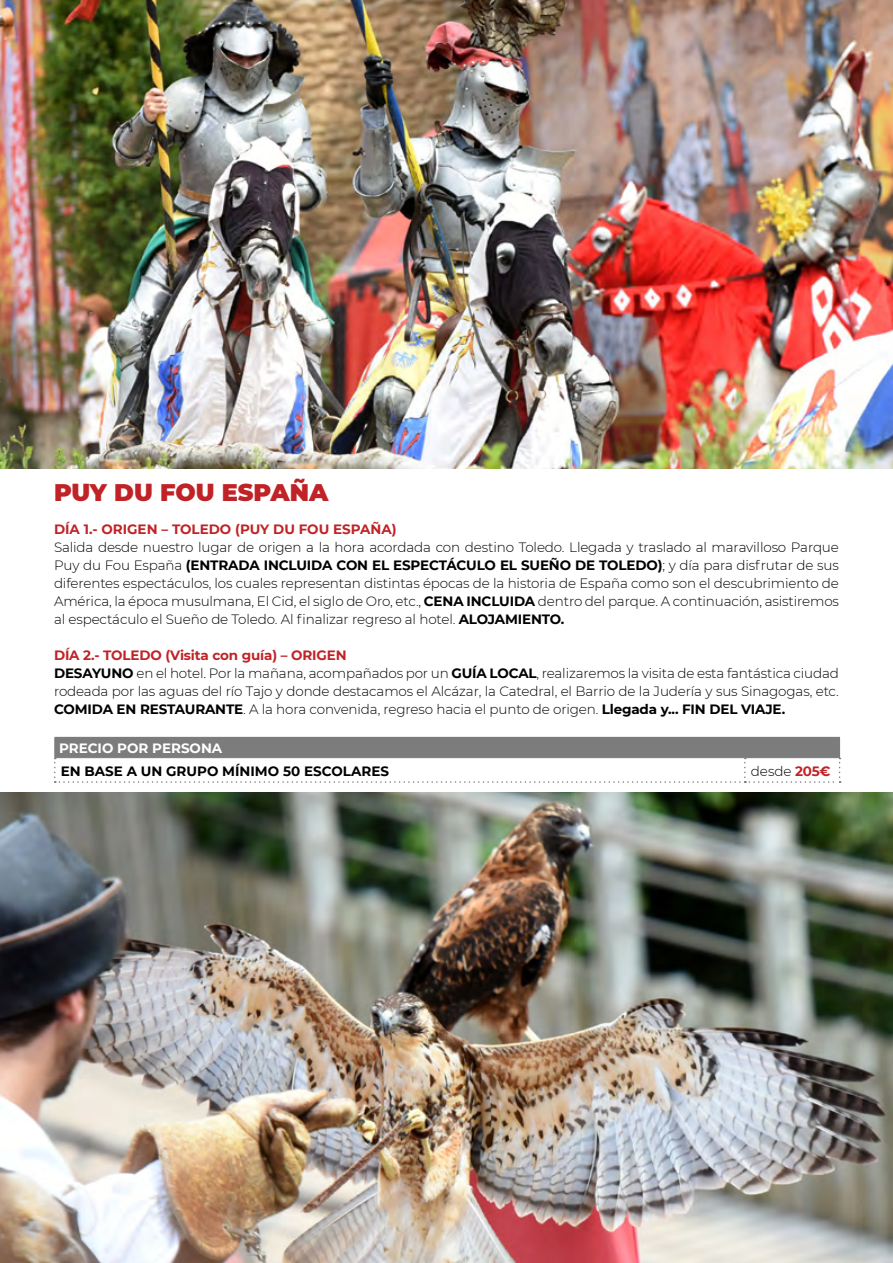
<style>
.page{position:relative;width:893px;height:1263px;background:#fff}
.page>*{position:absolute;margin:0;border:0;box-sizing:border-box;transform-origin:0 0}
.t1{font:900 24px "Montserrat";color:#c02327}
.t2{font:300 13.5px/18px "Montserrat";letter-spacing:-.01em;color:#000;text-align:justify}
.t3{font:700 13.5px "Montserrat";color:#c02327}
.t4{font:700 13.5px "Montserrat";color:#000}
.t5{font:700 13.5px "Montserrat";color:#fff}
.s1{font-weight:700}
.s2{font-weight:700;color:#c02327}
</style>
<div class="page">
<img style="left:0;top:793px;width:893px;height:470px">
<img style="left:0;top:0;width:893px;height:469px">
<svg style="left:54px;top:737px;width:787px;height:46px"></svg>
<hr style="left:745px;top:737px;width:95px;height:1px;background:#7c7c7c">
<hr style="left:55px;top:757px;width:690px;height:1px;background:#7c7c7c">
<hr style="left:745px;top:757px;width:95px;height:1px;background:#7c7c7c">
<h1 class="t1" style="left:54px;top:474px;width:276px">PUY DU FOU ESPAÑA</h1>
<p class="t3" style="left:54px;top:519px;width:344px">DÍA 1.- ORIGEN – TOLEDO (PUY DU FOU ESPAÑA)</p>
<p class="t2" style="left:54px;top:538px;width:786px">Salida desde nuestro lugar de origen a la hora acordada con destino Toledo. Llegada y traslado al maravilloso Parque Puy du Fou España <span class="s1">(ENTRADA INCLUIDA CON EL ESPECTÁCULO EL SUEÑO DE TOLEDO)</span>; y día para disfrutar de sus diferentes espectáculos, los cuales representan distintas épocas de la historia de España como son el descubrimiento de América, la época musulmana, El Cid, el siglo de Oro, etc., <span class="s1">CENA INCLUIDA</span> dentro del parque. A continuación, asistiremos al espectáculo el Sueño de Toledo. Al finalizar regreso al hotel. <span class="s1">ALOJAMIENTO.</span></p>
<p class="t2" style="left:54px;top:646px;width:786px;text-align:left"><span class="s2">DÍA 2.- TOLEDO (Visita con guía) – ORIGEN<br></span><span class="s1">DESAYUNO</span> en el hotel. Por la mañana, acompañados por un <span class="s1">GUÍA LOCAL</span>, realizaremos la visita de esta fantástica ciudad rodeada por las aguas del río Tajo y donde destacamos el Alcázar, la Catedral, el Barrio de la Judería y sus Sinagogas, etc.<br><span class="s1">COMIDA EN RESTAURANTE</span>. A la hora convenida, regreso hacia el punto de origen. <span class="s1">Llegada y... FIN DEL VIAJE.</span></p>
<p class="t5" style="left:59px;top:739px;width:165px">PRECIO POR PERSONA</p>
<p class="t4" style="left:61px;top:761px;width:330px">EN BASE A UN GRUPO MÍNIMO 50 ESCOLARES</p>
<p class="t2" style="left:751px;top:762px;width:81px">desde <span class="s2">205€</span></p>
</div>
